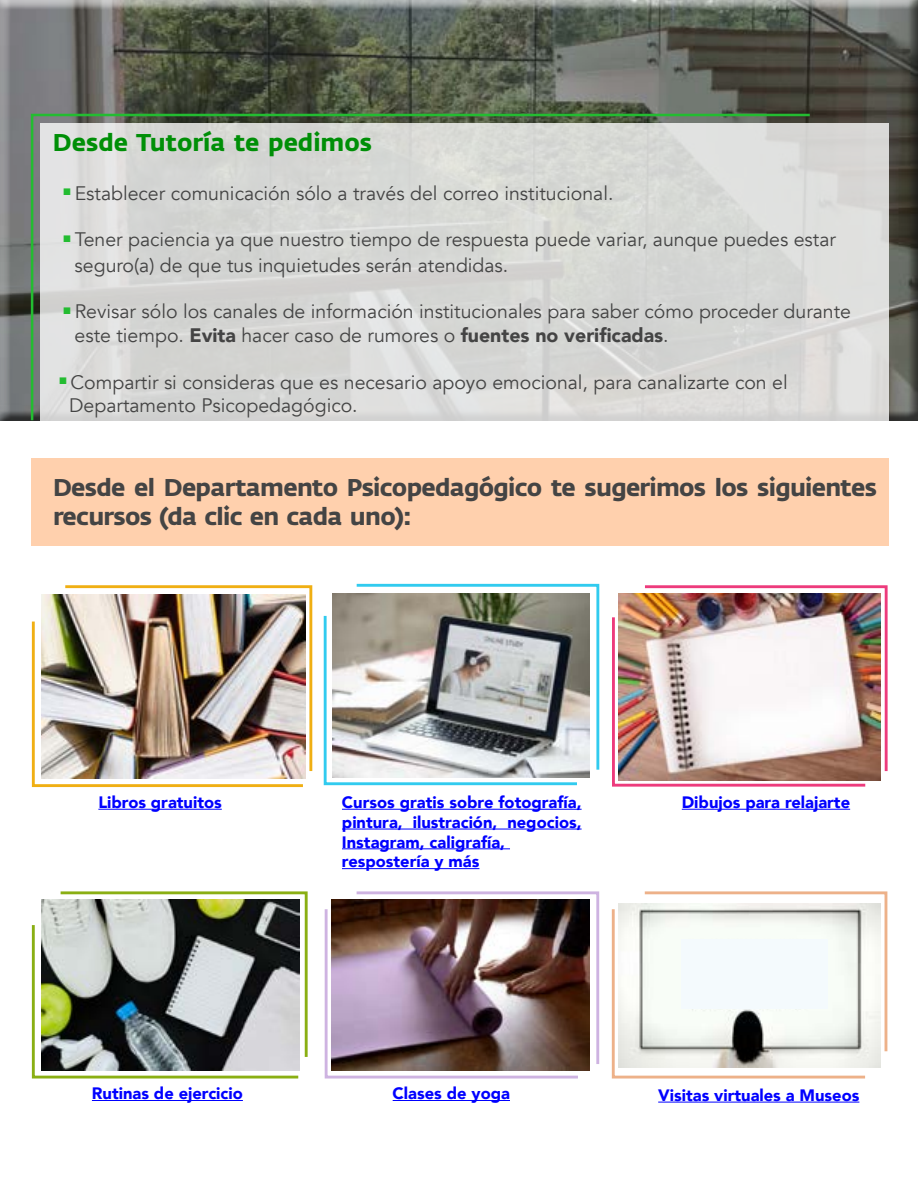
<style>
.page{position:relative;width:918px;height:1188px;background:#fff}
.page>*{position:absolute;margin:0;border:0;box-sizing:border-box;transform-origin:0 0}
.t1{font:700 24px/28.8px "Fedra Sans";letter-spacing:-.03em;color:#444}
.t2{font:700 24px "Fedra Sans";color:#008f07}
.t3{font:19.5px/23.4px "Avenir";color:#444}
.t4{font:900 16.5px/19.8px "Avenir";color:#00f}
.s1{font-weight:900}
</style>
<div class="page">
<div style="left:31px;top:459px;width:858px;height:87px;background:#ffd0ad"></div>
<div style="left:0;top:0;width:918px;height:420px;background:#000;opacity:.75"></div>
<svg style="left:812px;top:124px;width:77px;height:297px;background:#dcdcda"></svg>
<svg style="left:30px;top:112px;width:782px;height:309px;background:#d1d3cf"></svg>
<hr style="left:98px;top:809px;width:124px;height:1px;background:#00f">
<img style="left:62px;top:585px;width:251px;height:187px">
<img style="left:31px;top:619px;width:275px;height:169px">
<svg style="left:354px;top:583px;width:246px;height:190px"></svg>
<img style="left:323px;top:613px;width:257px;height:173px">
<hr style="left:342px;top:809px;width:240px;height:1px;background:#00f">
<hr style="left:342px;top:829px;width:240px;height:1px;background:#00f">
<hr style="left:342px;top:848px;width:168px;height:1px;background:#00f">
<hr style="left:342px;top:868px;width:137px;height:1px;background:#00f">
<img style="left:642px;top:585px;width:246px;height:189px">
<img style="left:612px;top:614px;width:256px;height:173px">
<hr style="left:682px;top:809px;width:168px;height:1px;background:#00f">
<svg style="left:31px;top:891px;width:277px;height:188px;background:#8d9387"></svg>
<hr style="left:92px;top:1100px;width:151px;height:1px;background:#00f">
<svg style="left:354px;top:891px;width:246px;height:176px"></svg>
<img style="left:324px;top:906px;width:257px;height:173px">
<hr style="left:393px;top:1100px;width:117px;height:1px;background:#00f">
<hr style="left:658px;top:1102px;width:201px;height:1px;background:#00f">
<svg style="left:642px;top:891px;width:246px;height:163px"></svg>
<svg style="left:611px;top:906px;width:257px;height:173px"></svg>
<p class="t2" style="left:53px;top:128px;width:321px">Desde Tutoría te pedimos</p>
<p class="t3" style="left:63px;top:182px;width:552px"><sup>▪</sup> Establecer comunicación sólo a través del correo institucional.</p>
<p class="t3" style="left:75px;top:228px;width:763px;line-height:25.2px;text-indent:-12px"><sup>▪</sup> Tener paciencia ya que nuestro tiempo de respuesta puede variar, aunque puedes estar seguro(a) de que tus inquietudes serán atendidas.</p>
<p class="t3" style="left:75px;top:300px;width:778px;text-indent:-12px"><sup>▪</sup> Revisar sólo los canales de información institucionales para saber cómo proceder durante este tiempo. <span class="s1">Evita</span> hacer caso de rumores o <span class="s1">fuentes no verificadas</span>.</p>
<p class="t3" style="left:69px;top:371px;width:720px;text-indent:-11px"><sup>▪</sup> Compartir si consideras que es necesario apoyo emocional, para canalizarte con el<br>Departamento Psicopedagógico.</p>
<p class="t1" style="left:53px;top:474px;width:825px">Desde el Departamento Psicopedagógico te sugerimos los siguientes recursos (da clic en cada uno):</p>
<p class="t4" style="left:98px;top:792px;width:125px">Libros gratuitos</p>
<p class="t4" style="left:342px;top:792px;width:241px">Cursos gratis sobre fotografía, pintura, ilustración, negocios,<br>Instagram, caligrafía, respostería y más</p>
<p class="t4" style="left:682px;top:792px;width:170px">Dibujos para relajarte</p>
<p class="t4" style="left:92px;top:1083px;width:152px">Rutinas de ejercicio</p>
<p class="t4" style="left:393px;top:1083px;width:119px">Clases de yoga</p>
<p class="t4" style="left:658px;top:1085px;width:203px">Visitas virtuales a Museos</p>
</div>
